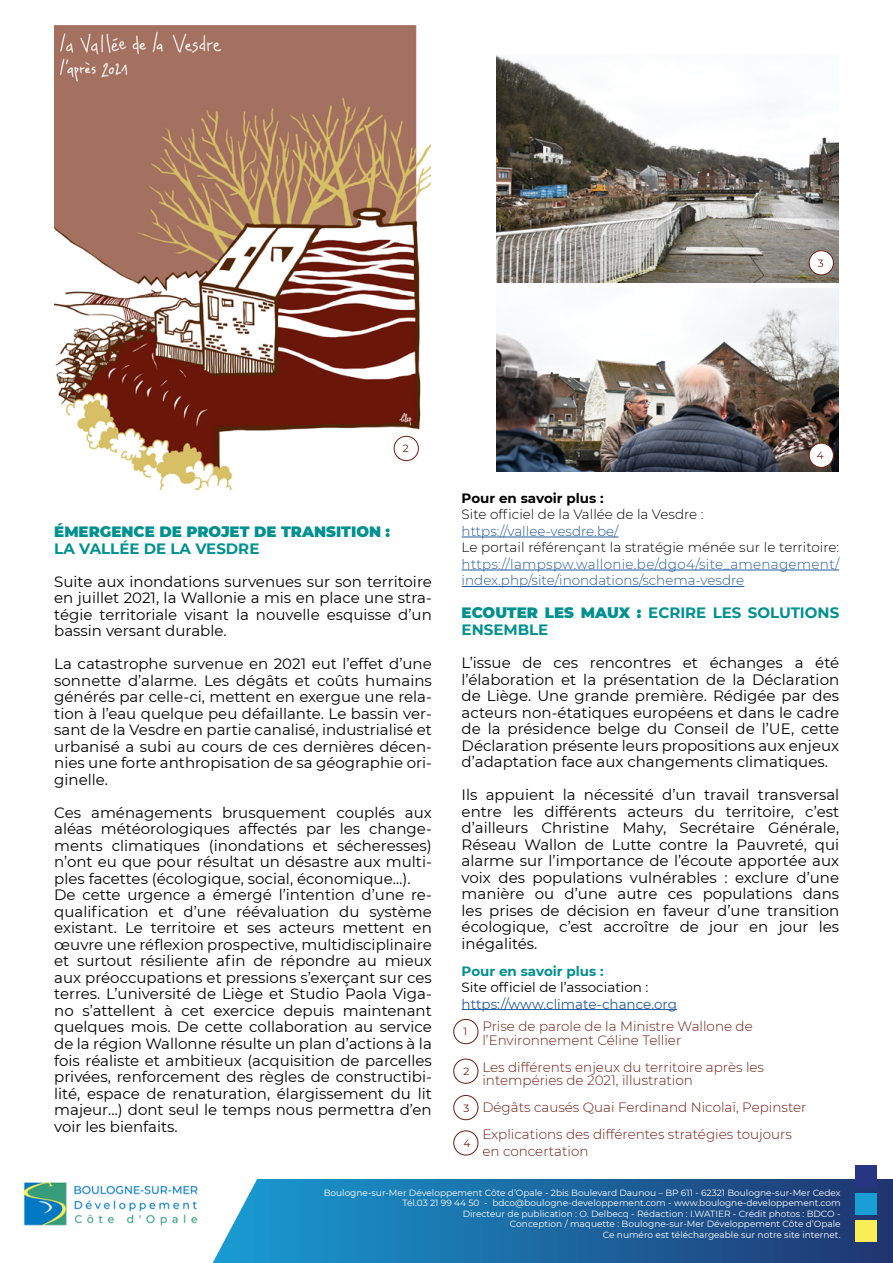
<style>
.page{position:relative;width:893px;height:1263px;background:#fff}
.page>*{position:absolute;margin:0;border:0;box-sizing:border-box;transform-origin:0 0}
.t1{font:15px/16.5px "Montserrat";color:#000;text-align:justify}
.t2{font:700 15px/16.5px "Montserrat";color:#019090}
.t3{font:900 15px "Montserrat";color:#019090}
.t4{font:300 13.5px/13.5px "Montserrat";color:#6e1c12}
.t5{font:300 13.5px/16.5px "Montserrat";color:#275b9b}
.t6{font:300 13.5px "Montserrat";color:#000}
.t7{font:13.5px "Montserrat";color:#275b9b}
.t8{font:13.5px "Montserrat";color:#000}
.t9{font:700 13.5px "Montserrat";color:#000}
.t10{font:700 13.5px "Montserrat";color:#019090}
.t11{font:10.5px "Montserrat";color:#6e1c12}
.t12{font:9px/10.5px "Montserrat";color:#fff;text-align:right}
.s1{font-weight:900}
</style>
<div class="page">
<div style="left:202px;top:1179px;width:691px;height:84px;background:linear-gradient(to right,#189ed5,#20346f)"></div>
<svg style="left:202px;top:1179px;width:66px;height:84px"></svg>
<div style="left:855px;top:1193px;width:22px;height:22px;background:#189fd6"></div>
<img style="left:23px;top:1179px;width:180px;height:50px">
<div style="left:855px;top:1220px;width:22px;height:22px;background:#faef58"></div>
<div style="left:855px;top:1165px;width:22px;height:22px;background:#283583"></div>
<hr style="left:462px;top:537px;width:156px;height:1px;background:#275b9b">
<hr style="left:462px;top:570px;width:377px;height:1px;background:#275b9b">
<hr style="left:462px;top:586px;width:282px;height:1px;background:#275b9b">
<hr style="left:462px;top:1009px;width:215px;height:1px;background:#275b9b">
<img style="left:54px;top:25px;width:376px;height:465px">
<img style="left:497px;top:55px;width:341px;height:228px">
<img style="left:497px;top:289px;width:341px;height:182px">
<div style="left:809px;top:251px;width:24px;height:24px;background:#fff;border-radius:50%"></div>
<div style="left:809px;top:250px;width:25px;height:25px;border:1px solid #6e1c12;border-radius:50%"></div>
<div style="left:809px;top:443px;width:24px;height:24px;background:#fff;border-radius:50%"></div>
<div style="left:809px;top:443px;width:25px;height:25px;border:1px solid #6e1c12;border-radius:50%"></div>
<div style="left:394px;top:436px;width:24px;height:25px;background:#fff;border-radius:50%"></div>
<div style="left:394px;top:436px;width:25px;height:25px;border:1px solid #6e1c12;border-radius:50%"></div>
<div style="left:453px;top:1019px;width:25px;height:25px;border:1px solid #6e1c12;border-radius:50%"></div>
<div style="left:453px;top:1059px;width:25px;height:25px;border:1px solid #6e1c12;border-radius:50%"></div>
<div style="left:453px;top:1095px;width:25px;height:25px;border:1px solid #6e1c12;border-radius:50%"></div>
<div style="left:453px;top:1130px;width:25px;height:25px;border:1px solid #6e1c12;border-radius:50%"></div>
<p class="t11" style="left:818px;top:256px;width:7px">3</p>
<p class="t11" style="left:403px;top:441px;width:7px">2</p>
<p class="t3" style="left:54px;top:521px;width:337px">ÉMERGENCE DE PROJET DE TRANSITION :</p>
<p class="t2" style="left:54px;top:540px;width:207px">LA VALLÉE DE LA VESDRE</p>
<p class="t1" style="left:54px;top:573px;width:379px">Suite aux inondations survenues sur son territoire en juillet 2021, la Wallonie a mis en place une stra&shy;tégie territoriale visant la nouvelle esquisse d’un bassin versant durable.</p>
<p class="t1" style="left:54px;top:655px;width:379px">La catastrophe survenue en 2021 eut l’effet d’une sonnette d’alarme. Les dégâts et coûts humains générés par celle-ci, mettent en exergue une rela&shy;tion à l’eau quelque peu défaillante. Le bassin ver&shy;sant de la Vesdre en partie canalisé, industrialisé et urbanisé a subi au cours de ces dernières décen&shy;nies une forte anthropisation de sa géographie ori&shy;ginelle.</p>
<p class="t1" style="left:54px;top:804px;width:379px;text-align:left">Ces aménagements brusquement couplés aux aléas météorologiques affectés par les change&shy;ments climatiques (inondations et sécheresses) n’ont eu que pour résultat un désastre aux multi&shy;ples facettes (écologique, social, économique…).<br>De cette urgence a émergé l’intention d’une re&shy;qualification et d’une réévaluation du système existant. Le territoire et ses acteurs mettent en œuvre une réflexion prospective, multidisciplinaire et surtout résiliente afin de répondre au mieux aux préoccupations et pressions s’exerçant sur ces terres. L’université de Liège et Studio Paola Viga&shy;no s’attellent à cet exercice depuis maintenant quelques mois. De cette collaboration au service de la région Wallonne résulte un plan d’actions à la fois réaliste et ambitieux (acquisition de parcelles privées, renforcement des règles de constructibi&shy;lité, espace de renaturation, élargissement du lit majeur…) dont seul le temps nous permettra d’en voir les bienfaits.</p>
<p class="t11" style="left:817px;top:448px;width:8px">4</p>
<p class="t9" style="left:462px;top:488px;width:144px">Pour en savoir plus :</p>
<p class="t6" style="left:462px;top:505px;width:243px">Site officiel de la Vallée de la Vesdre :</p>
<p class="t5" style="left:462px;top:522px;width:158px">https://vallee-vesdre.be/</p>
<p class="t6" style="left:462px;top:538px;width:379px">Le portail référençant la stratégie ménée sur le territoire:</p>
<p class="t5" style="left:462px;top:555px;width:379px">https://lampspw.wallonie.be/dgo4/site_amenagement/ index.php/site/inondations/schema-vesdre</p>
<p class="t2" style="left:462px;top:604px;width:379px"><span class="s1">ECOUTER LES MAUX :</span> ECRIRE LES SOLUTIONS<br>ENSEMBLE</p>
<p class="t1" style="left:462px;top:654px;width:379px">L’issue de ces rencontres et échanges a été l’élaboration et la présentation de la Déclaration de Liège. Une grande première. Rédigée par des acteurs non-étatiques européens et dans le cadre de la présidence belge du Conseil de l’UE, cette Déclaration présente leurs propositions aux enjeux d’adaptation face aux changements climatiques.</p>
<p class="t1" style="left:462px;top:786px;width:379px">Ils appuient la nécessité d’un travail transversal entre les différents acteurs du territoire, c’est d’ailleurs Christine Mahy, Secrétaire Générale, Réseau Wallon de Lutte contre la Pauvreté, qui alarme sur l’importance de l’écoute apportée aux voix des populations vulnérables : exclure d’une manière ou d’une autre ces populations dans les prises de décision en faveur d’une transition écologique, c’est accroître de jour en jour les inégalités.</p>
<p class="t10" style="left:462px;top:961px;width:144px">Pour en savoir plus :</p>
<p class="t8" style="left:462px;top:978px;width:188px">Site officiel de l’association :</p>
<p class="t7" style="left:462px;top:994px;width:217px">https://www.climate-chance.org</p>
<p class="t4" style="left:482px;top:1019px;width:272px">Prise de parole de la Ministre Wallone de l’Environnement Céline Tellier</p>
<p class="t4" style="left:482px;top:1059px;width:283px">Les différents enjeux du territoire après les intempéries de 2021, illustration</p>
<p class="t4" style="left:482px;top:1093px;width:326px;line-height:27px">Dégâts causés Quai Ferdinand NicolaÏ, Pepinster<br>Explications des différentes stratégies toujours</p>
<p class="t4" style="left:482px;top:1143px;width:108px">en concertation</p>
<p class="t11" style="left:463px;top:1024px;width:5px">1</p>
<p class="t11" style="left:463px;top:1064px;width:7px">2</p>
<p class="t11" style="left:463px;top:1100px;width:7px">3</p>
<p class="t11" style="left:463px;top:1136px;width:8px">4</p>
<p class="t12" style="left:324px;top:1187px;width:518px">Boulogne-sur-Mer Développement Côte d’Opale - 2bis Boulevard Daunou – BP 611 - 62321 Boulogne-sur-Mer Cedex Tél.03 21 99 44 50 - bdco@boulogne-developpement.com - www.boulogne-developpement.com<br>Directeur de publication : O. Delbecq - Rédaction : I.WATIER - Crédit photos : BDCO -<br>Conception / maquette : Boulogne-sur-Mer Développement Côte d’Opale<br>Ce numéro est téléchargeable sur notre site internet.</p>
</div>
